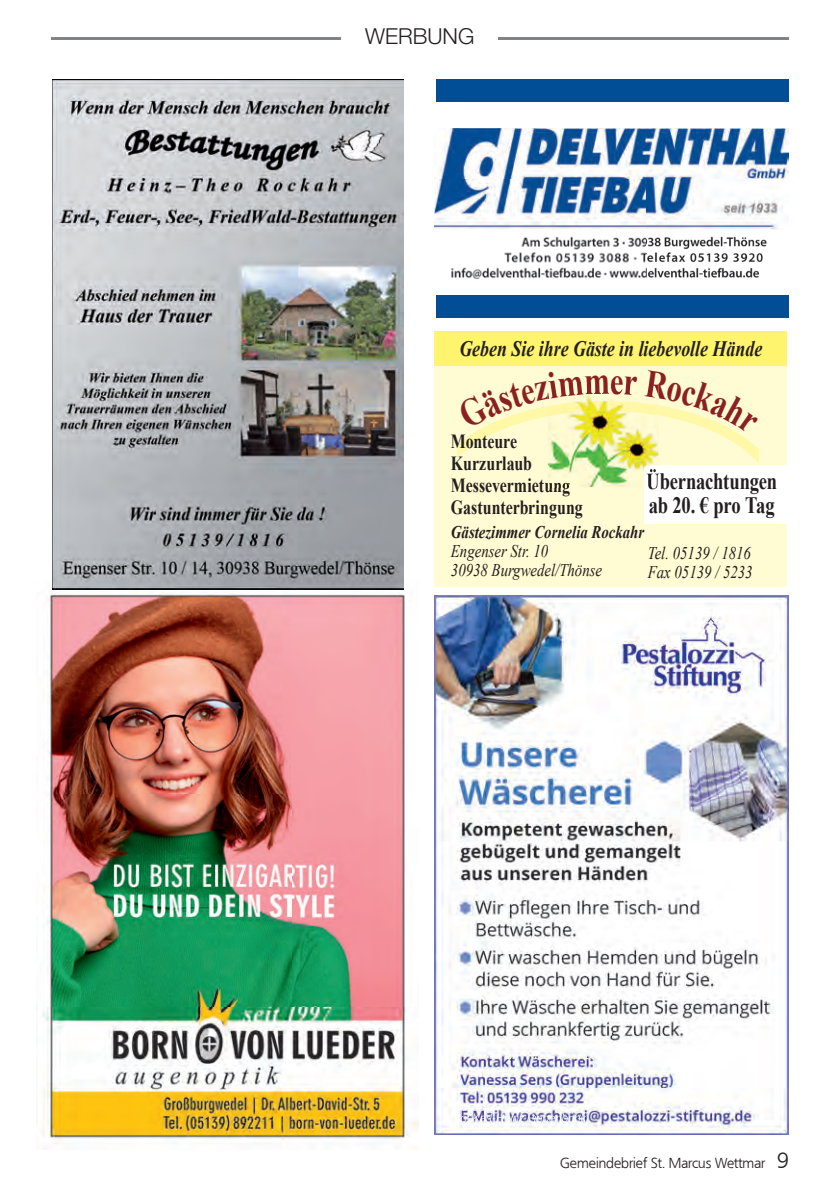
<style>
.page{position:relative;width:840px;height:1191px;background:#fff}
.page>*{position:absolute;margin:0;border:0;box-sizing:border-box;transform-origin:0 0}
.t1{font:700 23.4px/23.4px "Times New Roman";letter-spacing:-.01em;color:#231f20;scale:.79 1}
.t2{font:italic 700 22px "Times New Roman";color:#231f20;scale:.81 1}
.t3{font:300 22px "Helvetica Neue LT Std";color:#231f20}
.t4{font:700 20px/22px "Times New Roman";color:#231f20;scale:.79 1}
.t5{font:italic 17.8px/18.8px "Times New Roman";color:#231f20;scale:.83 1}
.t6{font:italic 700 17.8px "Times New Roman";color:#231f20;scale:.83 1}
.t7{font:300 14.4px "Frutiger BQ";color:#231f20}
.s1{font-size:21.6px}
</style>
<div class="page">
<hr style="left:51px;top:38px;width:737px;height:2px;background:#818386">
<div style="left:341px;top:29px;width:157px;height:22px;background:#fff"></div>
<div style="left:434px;top:332px;width:352px;height:255px;background:#fffbd2"></div>
<div style="left:644px;top:466px;width:142px;height:58px;background:#fff"></div>
<div style="left:434px;top:332px;width:352px;height:34px;background:#fff46d"></div>
<img style="left:548px;top:465px;width:110px;height:22px">
<img style="left:644px;top:466px;width:14px;height:21px">
<img style="left:646px;top:469px;width:12px;height:18px">
<img style="left:547px;top:479px;width:22px;height:8px">
<img style="left:37px;top:582px;width:381px;height:562px">
<img style="left:52px;top:79px;width:351px;height:511px">
<img style="left:434px;top:128px;width:353px;height:151px">
<div style="left:436px;top:295px;width:352px;height:23px;background:#014e96"></div>
<div style="left:436px;top:79px;width:352px;height:22px;background:#014e96"></div>
<img style="left:434px;top:596px;width:354px;height:538px">
<svg style="left:444px;top:1113px;width:142px;height:11px"></svg>
<svg style="left:457px;top:382px;width:301px;height:83px"></svg>
<p class="t3" style="left:365px;top:23px;width:111px">WERBUNG</p>
<p class="t2" style="left:459px;top:333px;width:375px">Geben Sie ihre Gäste in liebevolle Hände</p>
<p class="t4" style="left:450px;top:430px;width:168px">Monteure<br>Kurzurlaub<br>Messevermietung<br>Gastunterbringung</p>
<h1 class="t1" style="left:645px;top:469px;width:167px">Übernachtungen ab 20. € pro Tag</h1>
<p class="t6" style="left:450px;top:520px;width:234px">Gästezimmer Cornelia Rockahr</p>
<p class="t5" style="left:450px;top:541px;width:183px">Engenser Str. 10<br>30938 Burgwedel/Thönse</p>
<p class="t5" style="left:647px;top:543px;width:128px">Tel. 05139 / 1816<br>Fax 05139 / 5233</p>
<p class="t7" style="left:559px;top:1155px;width:230px">Gemeindebrief St. Marcus Wettmar <span class="s1">9</span></p>
</div>
